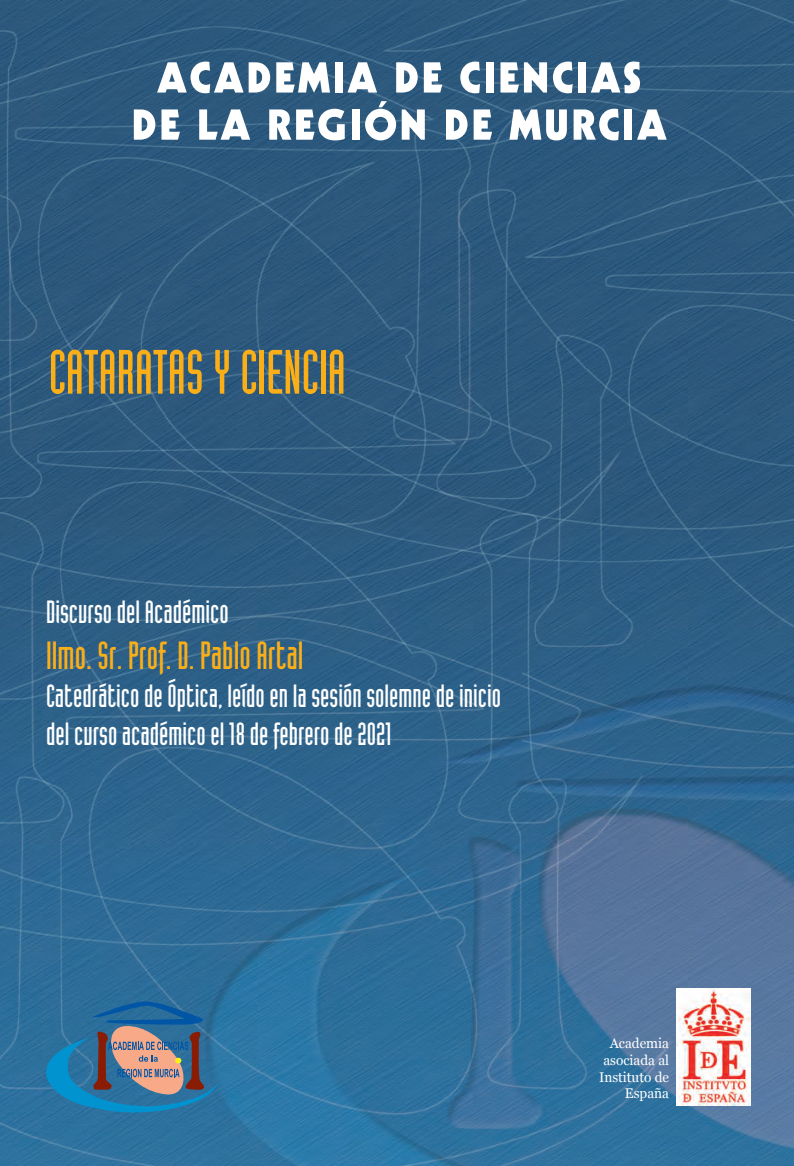
<style>
.page{position:relative;width:794px;height:1166px;background:#fff}
.page>*{position:absolute;margin:0;border:0;box-sizing:border-box;transform-origin:0 0}
.t1{font:61.25px "Industria Solid A";color:#faaf18}
.t2{font:38.5px "Industria Solid A";color:#faaf18}
.t3{font:31.5px/37.8px "Industria Solid A";color:#fff}
.t4{font:14px/16.8px "Georgia";color:#fff;text-align:right}
</style>
<div class="page">
<img style="left:0;top:0;width:794px;height:1166px">
<svg style="left:46px;top:1001px;width:174px;height:112px;background:#477597"></svg>
<svg style="left:134px;top:109px;width:21px;height:31px"></svg>
<svg style="left:161px;top:109px;width:19px;height:31px"></svg>
<svg style="left:199px;top:109px;width:51px;height:31px"></svg>
<svg style="left:269px;top:109px;width:76px;height:31px"></svg>
<div style="left:352px;top:109px;width:7px;height:31px;background:#fff"></div>
<svg style="left:365px;top:101px;width:31px;height:39px"></svg>
<svg style="left:402px;top:109px;width:23px;height:31px"></svg>
<svg style="left:446px;top:109px;width:21px;height:31px"></svg>
<svg style="left:473px;top:109px;width:19px;height:31px"></svg>
<svg style="left:509px;top:109px;width:58px;height:31px"></svg>
<svg style="left:573px;top:109px;width:46px;height:31px"></svg>
<div style="left:624px;top:109px;width:8px;height:31px;background:#fff"></div>
<svg style="left:637px;top:109px;width:29px;height:31px"></svg>
<svg style="left:157px;top:62px;width:113px;height:31px"></svg>
<svg style="left:276px;top:62px;width:54px;height:31px"></svg>
<div style="left:335px;top:62px;width:8px;height:31px;background:#fff"></div>
<svg style="left:347px;top:62px;width:30px;height:31px"></svg>
<svg style="left:396px;top:62px;width:22px;height:31px"></svg>
<svg style="left:424px;top:62px;width:18px;height:31px"></svg>
<svg style="left:460px;top:62px;width:20px;height:31px"></svg>
<div style="left:485px;top:62px;width:8px;height:31px;background:#fff"></div>
<svg style="left:500px;top:62px;width:47px;height:31px"></svg>
<svg style="left:553px;top:62px;width:19px;height:31px"></svg>
<div style="left:578px;top:62px;width:8px;height:31px;background:#fff"></div>
<svg style="left:591px;top:62px;width:49px;height:31px"></svg>
<img style="left:676px;top:988px;width:74px;height:117px">
<p class="t1" style="left:49px;top:339px;width:298px">CATARATAS Y CIENCIA</p>
<p class="t3" style="left:46px;top:593px;width:184px">Discurso del Académico</p>
<p class="t2" style="left:46px;top:635px;width:259px">Ilmo. Sr. Prof. D. Pablo Artal</p>
<p class="t3" style="left:46px;top:677px;width:456px">Catedrático de Óptica, leído en la sesión solemne de inicio del curso académico el 18 de febrero de 2021</p>
<p class="t4" style="left:599px;top:1035px;width:71px">Academia asociada al<br>Instituto de<br>España</p>
</div>
